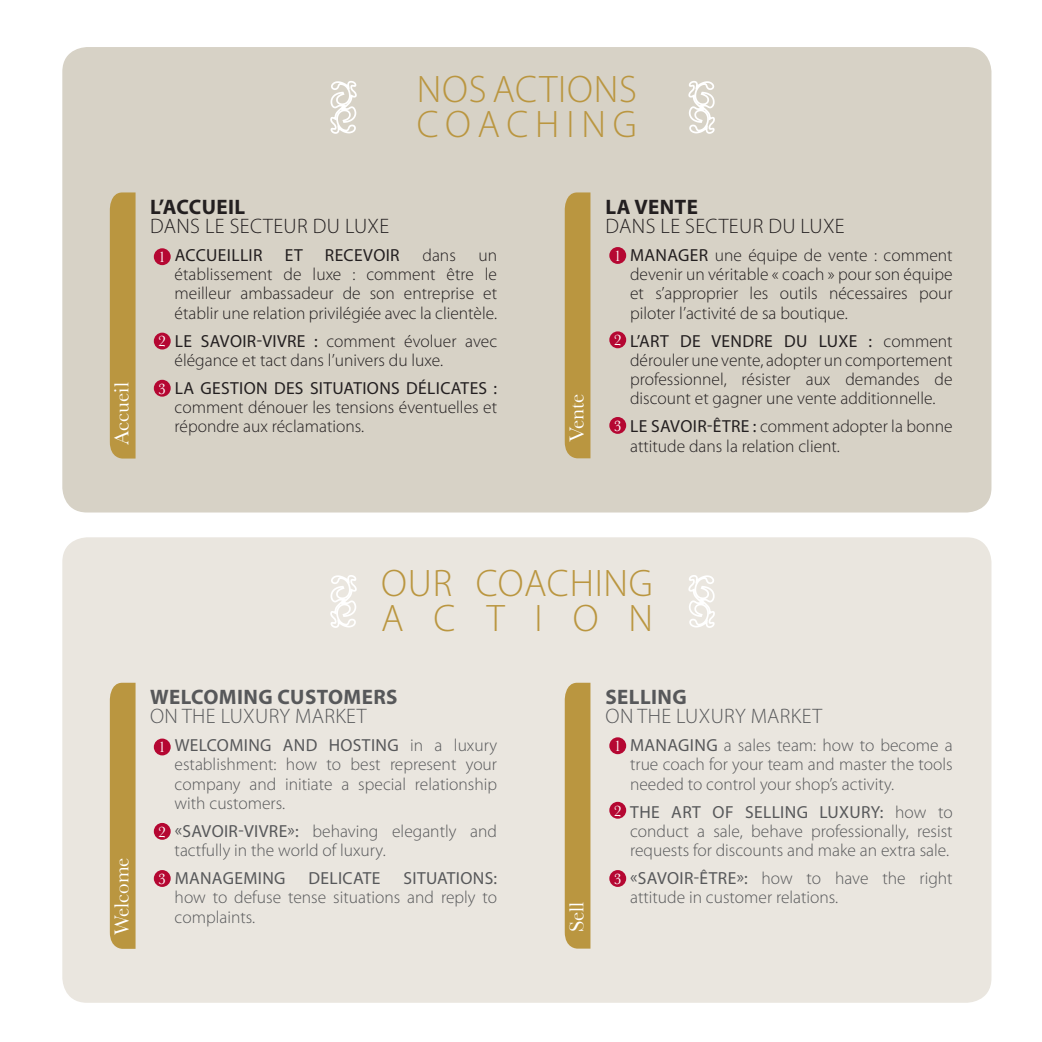
<style>
.page{position:relative;width:1042px;height:1042px;background:#fff}
.page>*{position:absolute;margin:0;border:0;box-sizing:border-box;transform-origin:0 0}
.t1{font:300 38.5px "Myriad Pro";color:#ba9640}
.t2{font:300 21px "Myriad Pro";letter-spacing:.02em;color:#231f20}
.t3{font:300 21px "Myriad Pro";letter-spacing:.02em;color:#57585a}
.t4{font:700 21px "Myriad Pro";letter-spacing:.02em;color:#57585a}
.t5{font:21px "Baskerville";color:#fff}
.t6{font:700 21px "Myriad Pro";letter-spacing:.02em;color:#231f20}
.t7{font:300 17.5px/19.2px "Myriad Pro";color:#231f20;text-align:justify}
.t8{font:300 17.5px/19.2px "Myriad Pro";color:#57585a;text-align:justify}
.t9{font:17.5px "Myriad Pro";letter-spacing:.02em;color:#231f20}
.t10{font:17.5px "Myriad Pro";letter-spacing:.02em;color:#57585a}
.t11{font:15.75px "Baskerville";color:#fff}
.s1{font-weight:400}
</style>
<div class="page">
<div style="left:62px;top:47px;width:929px;height:465px;background:#d7d2c6;border-radius:25px"></div>
<div style="left:154px;top:248px;width:17px;height:17px;background:#b50732;border-radius:50%"></div>
<div style="left:154px;top:333px;width:17px;height:16px;background:#b50732;border-radius:50%"></div>
<div style="left:154px;top:380px;width:17px;height:17px;background:#b50732;border-radius:50%"></div>
<div style="left:609px;top:247px;width:17px;height:17px;background:#b50732;border-radius:50%"></div>
<div style="left:609px;top:331px;width:17px;height:17px;background:#b50732;border-radius:50%"></div>
<div style="left:609px;top:417px;width:17px;height:17px;background:#b50732;border-radius:50%"></div>
<div style="left:110px;top:192px;width:26px;height:266px;background:#ba9640"></div>
<div style="left:565px;top:192px;width:25px;height:266px;background:#ba9640"></div>
<svg style="left:330px;top:81px;width:27px;height:53px"></svg>
<svg style="left:688px;top:81px;width:27px;height:53px"></svg>
<div style="left:62px;top:537px;width:929px;height:466px;background:#eae6df;border-radius:25px"></div>
<div style="left:154px;top:738px;width:17px;height:17px;background:#b50732;border-radius:50%"></div>
<div style="left:154px;top:823px;width:17px;height:17px;background:#b50732;border-radius:50%"></div>
<div style="left:154px;top:870px;width:17px;height:17px;background:#b50732;border-radius:50%"></div>
<div style="left:609px;top:737px;width:17px;height:17px;background:#b50732;border-radius:50%"></div>
<div style="left:609px;top:802px;width:17px;height:16px;background:#b50732;border-radius:50%"></div>
<div style="left:609px;top:870px;width:17px;height:17px;background:#b50732;border-radius:50%"></div>
<div style="left:110px;top:683px;width:26px;height:266px;background:#ba9640"></div>
<div style="left:565px;top:683px;width:25px;height:265px;background:#ba9640"></div>
<svg style="left:330px;top:575px;width:27px;height:53px"></svg>
<svg style="left:688px;top:575px;width:27px;height:53px"></svg>
<h1 class="t1" style="left:417px;top:66px;width:97px">NO S ACTION</h1>
<h1 class="t1" style="left:619px;top:66px;width:19px">S</h1>
<h1 class="t1" style="left:417px;top:101px;width:29px">COACHING</h1>
<p class="t6" style="left:150px;top:193px;width:40px">L’ACCU</p>
<p class="t6" style="left:216px;top:193px;width:25px">EIL</p>
<p class="t2" style="left:150px;top:213px;width:241px">dans le secteur du luxe</p>
<p class="t9" style="left:175px;top:244px;width:89px">ACCUEILLIR</p>
<p class="t9" style="left:285px;top:244px;width:19px">ET</p>
<p class="t9" style="left:325px;top:244px;width:76px">RECEVOIR</p>
<p class="t7" style="left:422px;top:245px;width:35px">dans</p>
<p class="t11" style="left:158px;top:248px;width:9px">1</p>
<p class="t7" style="left:175px;top:245px;width:324px;text-indent:304px">un établissement de luxe : comment être le meilleur ambassadeur de son entreprise et établir une relation privilégiée avec la clientèle.</p>
<p class="t7" style="left:175px;top:331px;width:324px"><span class="s1">LE SAVOIR-VIVRE :</span> comment évoluer avec élégance et tact dans l’univers du luxe.</p>
<p class="t9" style="left:175px;top:377px;width:324px">LA GESTION DES SITUATIONS DÉLICATES :</p>
<p class="t7" style="left:175px;top:397px;width:324px">comment dénouer les tensions éventuelles et répondre aux réclamations.</p>
<p class="t11" style="left:158px;top:332px;width:9px">2</p>
<p class="t11" style="left:158px;top:379px;width:9px">3</p>
<p class="t5" style="left:109px;top:445px;width:64px;rotate:-90deg">Accueil</p>
<p class="t5" style="left:564px;top:442px;width:50px;rotate:-90deg">Vente</p>
<p class="t6" style="left:605px;top:193px;width:94px">LA VENTE</p>
<p class="t2" style="left:605px;top:213px;width:241px">dans le secteur du luxe</p>
<p class="t7" style="left:630px;top:245px;width:324px"><span class="s1">MANAGER</span> une équipe de vente : comment devenir un véritable « coach » pour son équipe et s’approprier les outils nécessaires pour piloter l’activité de sa boutique.</p>
<p class="t7" style="left:630px;top:331px;width:324px"><span class="s1">L’ART DE VENDRE DU LUXE :</span> comment dérouler une vente, adopter un comportement professionnel, résister aux demandes de discount et gagner une vente additionnelle.</p>
<p class="t7" style="left:630px;top:417px;width:324px"><span class="s1">LE SAVOIR-ÊTRE :</span> comment adopter la bonne attitude dans la relation client.</p>
<p class="t11" style="left:614px;top:246px;width:9px">1</p>
<p class="t11" style="left:614px;top:331px;width:9px">2</p>
<p class="t11" style="left:614px;top:416px;width:9px">3</p>
<h1 class="t1" style="left:381px;top:560px;width:24px">OUR</h1>
<h1 class="t1" style="left:476px;top:560px;width:23px">COACHING</h1>
<h1 class="t1" style="left:381px;top:595px;width:46px">ACTION</h1>
<p class="t5" style="left:109px;top:935px;width:79px;rotate:-90deg">Welcome</p>
<p class="t4" style="left:150px;top:683px;width:249px">WELCOMING CUSTOMERS</p>
<p class="t3" style="left:150px;top:703px;width:218px">on the luxury market</p>
<p class="t8" style="left:175px;top:735px;width:324px"><span class="s1">WELCOMING AND HOSTING</span> in a luxury establishment: how to best represent your company and initiate a special relationship with customers.</p>
<p class="t8" style="left:175px;top:821px;width:324px"><span class="s1">«SAVOIR-VIVRE»:</span> behaving elegantly and tactfully in the world of luxury.</p>
<p class="t10" style="left:175px;top:867px;width:112px">MANAGEMING</p>
<p class="t10" style="left:308px;top:867px;width:74px">DELICATE</p>
<p class="t10" style="left:403px;top:867px;width:95px">SITUATIONS:</p>
<p class="t8" style="left:175px;top:888px;width:324px">how to defuse tense situations and reply to complaints.</p>
<p class="t11" style="left:158px;top:738px;width:9px">1</p>
<p class="t11" style="left:158px;top:822px;width:9px">2</p>
<p class="t11" style="left:158px;top:869px;width:9px">3</p>
<p class="t5" style="left:564px;top:932px;width:32px;rotate:-90deg">Sell</p>
<p class="t4" style="left:605px;top:683px;width:67px">SELLING</p>
<p class="t3" style="left:605px;top:703px;width:218px">on the luxury market</p>
<p class="t8" style="left:630px;top:735px;width:324px"><span class="s1">MANAGING</span> a sales team: how to become a true coach for your team and master the tools needed to control your shop’s activity.</p>
<p class="t8" style="left:630px;top:802px;width:324px"><span class="s1">THE ART OF SELLING LUXURY:</span> how to conduct a sale, behave professionally, resist requests for discounts and make an extra sale.</p>
<p class="t8" style="left:630px;top:868px;width:324px"><span class="s1">«SAVOIR-ÊTRE»:</span> how to have the right attitude in customer relations.</p>
<p class="t11" style="left:614px;top:736px;width:9px">1</p>
<p class="t11" style="left:614px;top:801px;width:9px">2</p>
<p class="t11" style="left:614px;top:869px;width:9px">3</p>
</div>
